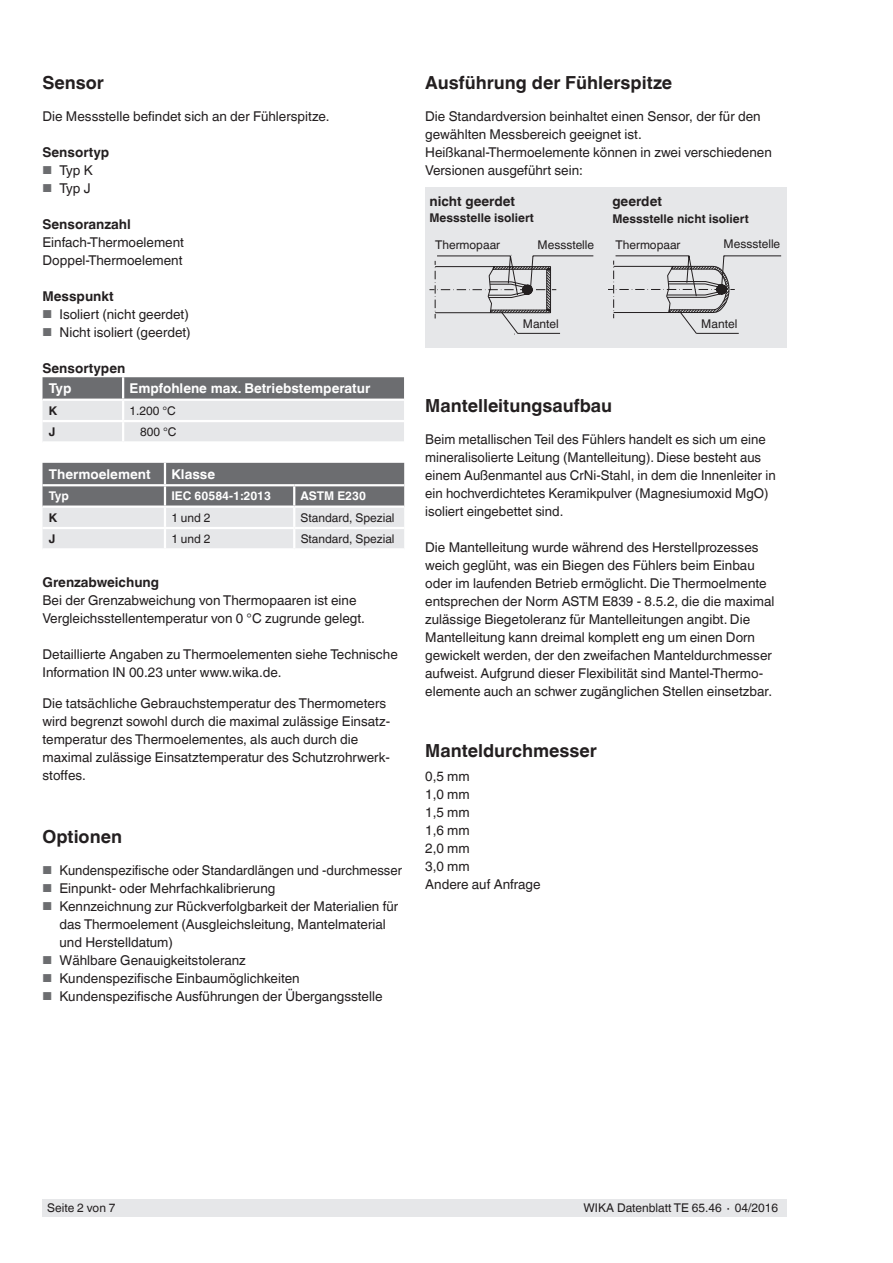
<style>
.page{position:relative;width:893px;height:1263px;background:#fff}
.page>*{position:absolute;margin:0;border:0;box-sizing:border-box;transform-origin:0 0}
.t1{font:700 18px "Helvetica World";color:#231f20}
.t2{font:13.5px/18px "Helvetica World";color:#231f20}
.t3{font:700 13.5px "Helvetica World";color:#231f20}
.t4{font:700 13.5px "Helvetica World";color:#fff}
.t5{font:12px "Helvetica World";color:#231f20}
.t6{font:700 12px "Helvetica World";color:#231f20}
.t7{font:700 12px "Helvetica World";color:#fff}
.s1{font-size:11.55px;color:#6c6d70}
</style>
<div class="page">
<div style="left:43px;top:1199px;width:744px;height:17px;background:#e6e7e9"></div>
<div style="left:425px;top:188px;width:362px;height:160px;background:#e6e7e9"></div>
<svg style="left:429px;top:255px;width:353px;height:80px"></svg>
<svg style="left:43px;top:377px;width:361px;height:64px;background:#bfc0c2"></svg>
<svg style="left:43px;top:463px;width:361px;height:85px;background:#abacaf"></svg>
<hr style="left:43px;top:505px;width:122px;height:3px;background:#fff">
<hr style="left:165px;top:505px;width:129px;height:3px;background:#fff">
<hr style="left:294px;top:505px;width:110px;height:3px;background:#fff">
<hr style="left:164px;top:463px;width:2px;height:21px;background:#fff">
<hr style="left:165px;top:484px;width:129px;height:2px;background:#fff">
<hr style="left:294px;top:484px;width:110px;height:2px;background:#fff">
<h1 class="t1" style="left:43px;top:73px;width:63px">Sensor</h1>
<p class="t2" style="left:43px;top:107px;width:288px">Die Messstelle befindet sich an der Fühlerspitze.</p>
<p class="t3" style="left:43px;top:144px;width:68px">Sensortyp</p>
<p class="t2" style="left:43px;top:161px;width:52px"><span class="s1">■</span> Typ K</p>
<p class="t2" style="left:43px;top:179px;width:50px"><span class="s1">■</span> Typ J</p>
<p class="t3" style="left:43px;top:216px;width:90px">Sensoranzahl</p>
<p class="t2" style="left:43px;top:233px;width:143px">Einfach-Thermoelement<br>Doppel-Thermoelement</p>
<p class="t3" style="left:43px;top:288px;width:73px">Messpunkt</p>
<p class="t2" style="left:43px;top:305px;width:148px"><span class="s1">■</span> Isoliert (nicht geerdet)</p>
<p class="t2" style="left:43px;top:323px;width:150px"><span class="s1">■</span> Nicht isoliert (geerdet)</p>
<p class="t3" style="left:43px;top:360px;width:84px">Sensortypen</p>
<p class="t4" style="left:49px;top:381px;width:24px">Typ</p>
<p class="t4" style="left:130px;top:381px;width:242px">Empfohlene max. Betriebstemperatur</p>
<p class="t6" style="left:49px;top:403px;width:10px">K</p>
<p class="t5" style="left:130px;top:403px;width:48px">1.200 °C</p>
<p class="t6" style="left:49px;top:425px;width:8px">J</p>
<p class="t5" style="left:140px;top:425px;width:38px">800 °C</p>
<p class="t4" style="left:49px;top:466px;width:103px">Thermoelement</p>
<p class="t4" style="left:171px;top:466px;width:45px">Klasse</p>
<p class="t7" style="left:49px;top:489px;width:22px">Typ</p>
<p class="t7" style="left:171px;top:489px;width:101px">IEC 60584-1:2013</p>
<p class="t7" style="left:301px;top:489px;width:67px">ASTM E230</p>
<p class="t6" style="left:49px;top:510px;width:10px">K</p>
<p class="t5" style="left:171px;top:510px;width:41px">1 und 2</p>
<p class="t5" style="left:301px;top:510px;width:95px">Standard, Spezial</p>
<p class="t6" style="left:49px;top:532px;width:8px">J</p>
<p class="t5" style="left:171px;top:532px;width:41px">1 und 2</p>
<p class="t5" style="left:301px;top:532px;width:95px">Standard, Spezial</p>
<p class="t3" style="left:43px;top:574px;width:118px">Grenzabweichung</p>
<p class="t2" style="left:43px;top:591px;width:324px">Bei der Grenzabweichung von Thermopaaren ist eine<br>Vergleichsstellentemperatur von 0 °C zugrunde gelegt.</p>
<p class="t2" style="left:43px;top:645px;width:357px">Detaillierte Angaben zu Thermoelementen siehe Technische<br>Information IN 00.23 unter www.wika.de.</p>
<p class="t2" style="left:43px;top:694px;width:349px">Die tatsächliche Gebrauchstemperatur des Thermometers wird begrenzt sowohl durch die maximal zulässige Einsatz&shy;temperatur des Thermoelementes, als auch durch die maximal zulässige Einsatztemperatur des Schutzrohrwerk&shy;stoffes.</p>
<h1 class="t1" style="left:43px;top:826px;width:81px">Optionen</h1>
<p class="t2" style="left:43px;top:861px;width:361px"><span class="s1">■</span> Kundenspezifische oder Standardlängen und -durchmesser</p>
<p class="t2" style="left:43px;top:879px;width:234px"><span class="s1">■</span> Einpunkt- oder Mehrfachkalibrierung</p>
<p class="t2" style="left:60px;top:897px;width:340px;text-indent:-17px"><span class="s1">■</span> Kennzeichnung zur Rückverfolgbarkeit der Materialien für das Thermoelement (Ausgleichsleitung, Mantelmaterial und Herstelldatum)</p>
<p class="t2" style="left:43px;top:951px;width:205px"><span class="s1">■</span> Wählbare Genauigkeitstoleranz</p>
<p class="t2" style="left:43px;top:969px;width:259px"><span class="s1">■</span> Kundenspezifische Einbaumöglichkeiten</p>
<p class="t2" style="left:43px;top:987px;width:341px"><span class="s1">■</span> Kundenspezifische Ausführungen der Übergangsstelle</p>
<h1 class="t1" style="left:425px;top:73px;width:248px">Ausführung der Fühlerspitze</h1>
<p class="t2" style="left:425px;top:107px;width:348px">Die Standardversion beinhaltet einen Sensor, der für den gewählten Messbereich geeignet ist.<br>Heißkanal-Thermoelemente können in zwei verschiedenen Versionen ausgeführt sein:</p>
<p class="t3" style="left:429px;top:193px;width:87px">nicht geerdet</p>
<p class="t6" style="left:429px;top:211px;width:106px">Messstelle isoliert</p>
<p class="t3" style="left:612px;top:194px;width:51px">geerdet</p>
<p class="t6" style="left:612px;top:212px;width:138px">Messstelle nicht isoliert</p>
<p class="t5" style="left:435px;top:238px;width:67px">Thermopaar</p>
<p class="t5" style="left:537px;top:238px;width:58px">Messstelle</p>
<p class="t5" style="left:615px;top:238px;width:67px">Thermopaar</p>
<p class="t5" style="left:723px;top:237px;width:58px">Messstelle</p>
<p class="t5" style="left:523px;top:317px;width:38px">Mantel</p>
<p class="t5" style="left:701px;top:317px;width:38px">Mantel</p>
<h1 class="t1" style="left:425px;top:395px;width:188px">Mantelleitungsaufbau</h1>
<p class="t2" style="left:425px;top:430px;width:352px">Beim metallischen Teil des Fühlers handelt es sich um eine mineralisolierte Leitung (Mantelleitung). Diese besteht aus einem Außenmantel aus CrNi-Stahl, in dem die Innenleiter in ein hochverdichtetes Keramikpulver (Magnesiumoxid MgO) isoliert eingebettet sind.</p>
<p class="t2" style="left:425px;top:538px;width:351px">Die Mantelleitung wurde während des Herstellprozesses weich geglüht, was ein Biegen des Fühlers beim Einbau oder im laufenden Betrieb ermöglicht. Die Thermoelmente entsprechen der Norm ASTM E839 - 8.5.2, die die maximal zulässige Biegetoleranz für Mantelleitungen angibt. Die Mantelleitung kann dreimal komplett eng um einen Dorn gewickelt werden, der den zweifachen Manteldurchmesser aufweist. Aufgrund dieser Flexibilität sind Mantel-Thermo&shy;elemente auch an schwer zugänglichen Stellen einsetzbar.</p>
<h1 class="t1" style="left:425px;top:740px;width:173px">Manteldurchmesser</h1>
<p class="t2" style="left:425px;top:767px;width:117px">0,5 mm<br>1,0 mm<br>1,5 mm<br>1,6 mm<br>2,0 mm<br>3,0 mm<br>Andere auf Anfrage</p>
<p class="t5" style="left:47px;top:1201px;width:70px">Seite 2 von 7</p>
<p class="t5" style="left:583px;top:1201px;width:196px">WIKA Datenblatt TE 65.46 ∙ 04/2016</p>
</div>
